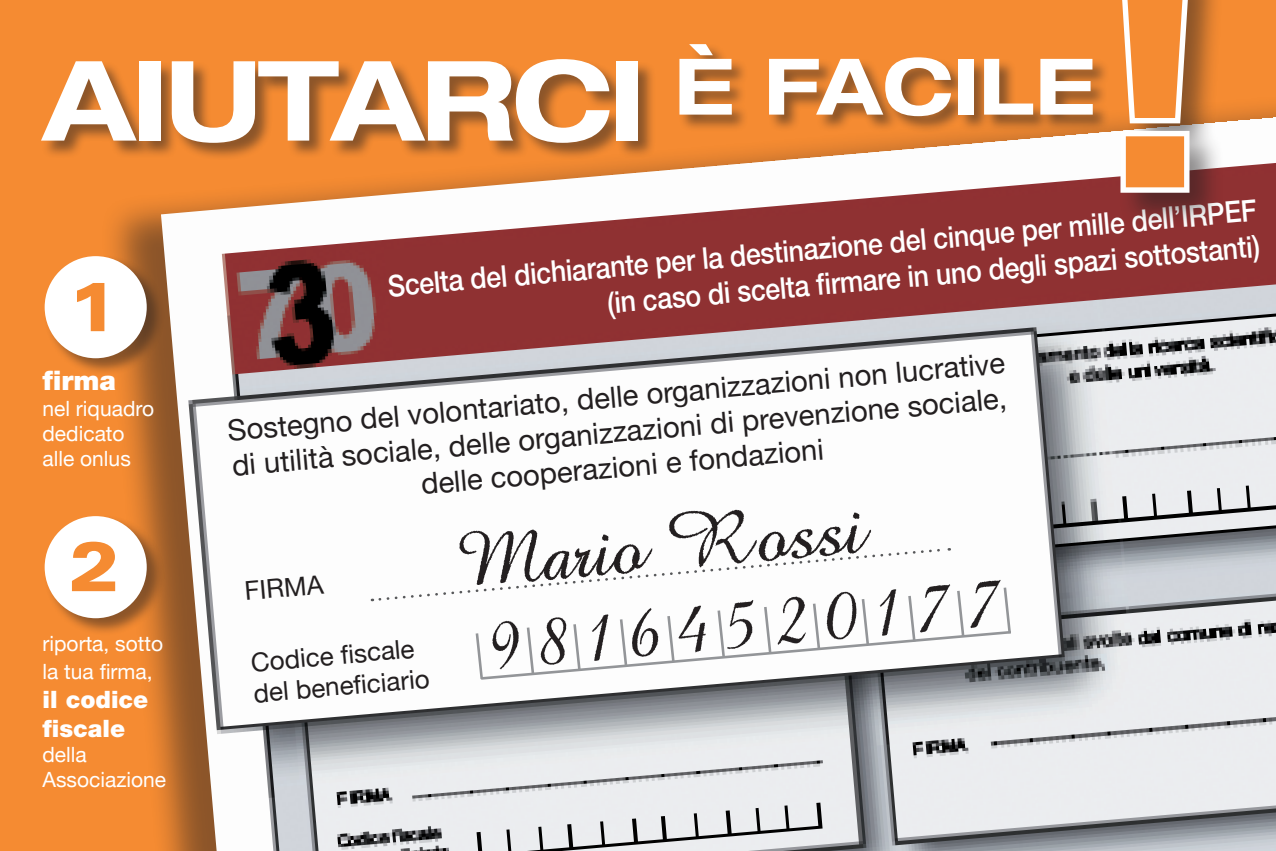
<style>
.page{position:relative;width:1276px;height:851px;background:#fff}
.page>*{position:absolute;margin:0;border:0;box-sizing:border-box;transform-origin:0 0}
.t1{font:700 expanded 300px "Helvetica Neue";color:#f58b32}
.t2{font:700 expanded 111px "Helvetica Neue";letter-spacing:-.03em;color:#fff}
.t3{font:700 expanded 78px "Helvetica Neue";color:#fff}
.t4{font:900 expanded 69px "Univers";color:#f58b32}
.t5{font:51.9px "Abbeyline";color:#231f20}
.t6{font:500 30px "Helvetica Neue";color:#fff;scale:.89 1}
.t7{font:29.1px/35.1px "Helvetica Neue";color:#231f20;text-align:center}
.t8{font:900 27px "Helvetica Neue";color:#fff}
.t9{font:26.1px "Helvetica Neue";color:#231f20}
.t10{font:900 24px "Helvetica Neue";color:#fff}
.t11{font:21px "Helvetica Neue";color:#fff}
</style>
<div class="page">
<div style="left:0;top:0;width:1276px;height:850px;background:#f58b32"></div>
<div style="left:678px;top:43px;width:432px;height:91px;background:#231f20;opacity:.5"></div>
<div style="left:41px;top:58px;width:615px;height:103px;background:#231f20;opacity:.5"></div>
<div style="left:100px;top:84px;width:1176px;height:766px;background:#231f20;opacity:.5"></div>
<img style="left:161px;top:117px;width:1115px;height:733px">
<svg style="left:372px;top:546px;width:641px;height:135px"></svg>
<div style="left:44px;top:255px;width:121px;height:121px;background:#231f20;opacity:.5"></div>
<div style="left:45px;top:256px;width:102px;height:102px;background:#fff;border-radius:50%"></div>
<div style="left:44px;top:515px;width:121px;height:121px;background:#231f20;opacity:.5"></div>
<div style="left:45px;top:516px;width:102px;height:102px;background:#fff;border-radius:50%"></div>
<div style="left:1118px;top:0;width:107px;height:229px;background:#231f20;opacity:.5"></div>
<svg style="left:1114px;top:0;width:81px;height:198px"></svg>
<p class="t2" style="left:43px;top:31px;width:604px">AIUTARCI</p>
<p class="t3" style="left:674px;top:38px;width:423px">È FACILE</p>
<p class="t1" style="left:1099px;top:-108px;width:112px">!</p>
<p class="t4" style="left:68px;top:266px;width:53px">1</p>
<p class="t8" style="left:43px;top:364px;width:75px">firma</p>
<p class="t11" style="left:43px;top:395px;width:113px">nel riquadro</p>
<p class="t11" style="left:43px;top:421px;width:84px">dedicato</p>
<p class="t11" style="left:43px;top:446px;width:90px">alle onlus</p>
<p class="t4" style="left:68px;top:526px;width:53px">2</p>
<p class="t11" style="left:43px;top:630px;width:122px">riporta, sotto</p>
<p class="t11" style="left:43px;top:659px;width:112px">la tua firma,</p>
<p class="t10" style="left:43px;top:685px;width:107px">il codice</p>
<p class="t10" style="left:43px;top:714px;width:84px">fiscale</p>
<p class="t11" style="left:43px;top:742px;width:46px">della</p>
<p class="t11" style="left:43px;top:767px;width:125px">Associazione</p>
<p class="t6" style="left:386px;top:268px;width:981px;rotate:-5deg">Scelta del dichiarante per la destinazione del cinque per mille dell’IRPEF</p>
<p class="t6" style="left:606px;top:285px;width:737px;rotate:-5deg">(in caso di scelta fi rmare in uno degli spazi sottostanti)</p>
<p class="t7" style="left:226px;top:412px;width:781px;rotate:-5deg">Sostegno del volontariato, delle organizzazioni non lucrative</p>
<p class="t7" style="left:230px;top:447px;width:779px;rotate:-5deg">di utilità sociale, delle organizzazioni di prevenzione sociale, delle cooperazioni e fondazioni</p>
<p class="t9" style="left:243px;top:575px;width:80px;rotate:-5deg">FIRMA</p>
<p class="t9" style="left:250px;top:646px;width:165px;rotate:-5deg">Codice fi scale</p>
<p class="t9" style="left:252px;top:677px;width:178px;rotate:-5deg">del benefi ciario</p>
<p class="t5" style="left:459px;top:540px;width:405px;rotate:-5deg">Mario Rossi</p>
<p class="t5" style="left:490px;top:621px;width:514px;rotate:-5deg">98164520177</p>
</div>
